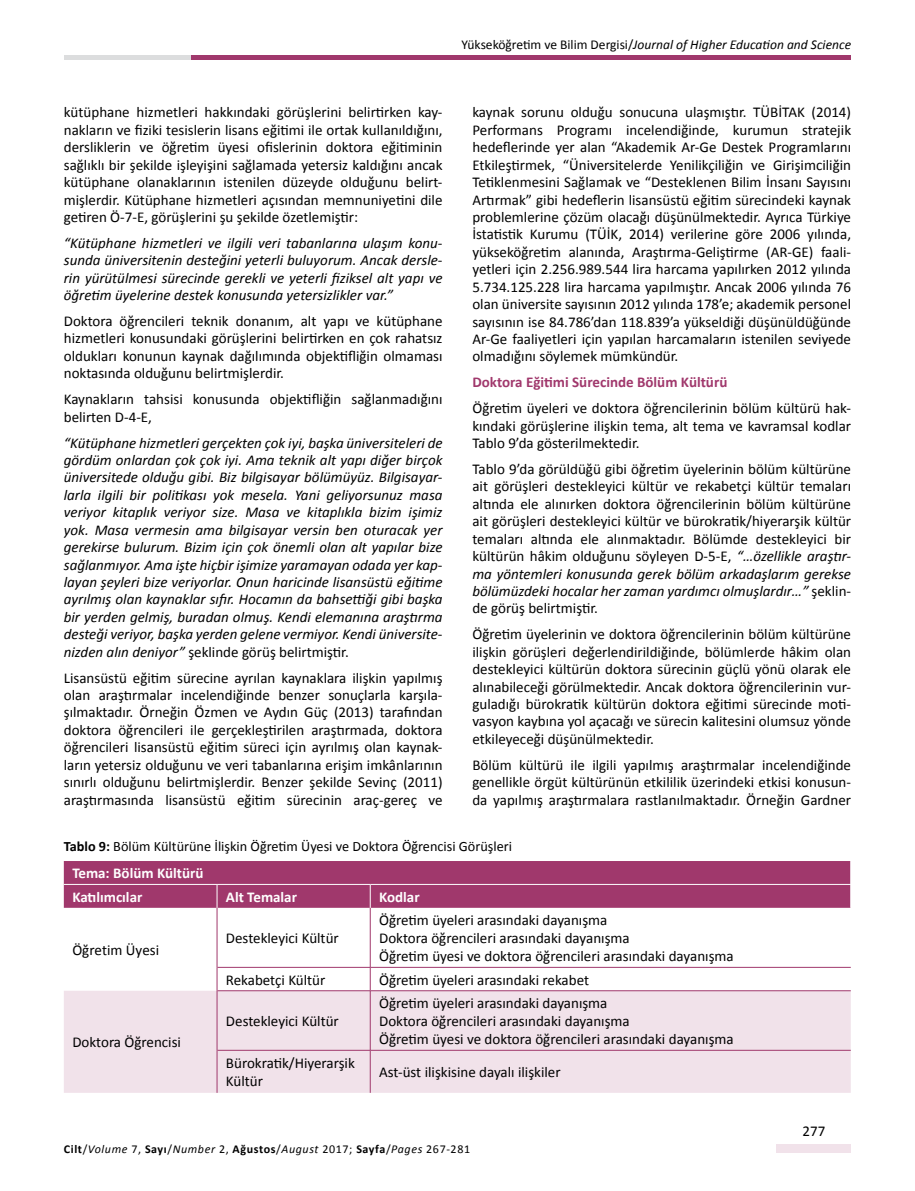
<style>
.page{position:relative;width:915px;height:1191px;background:#fff}
.page>*{position:absolute;margin:0;border:0;box-sizing:border-box;transform-origin:0 0}
.t1{font:15px/17.4px "Calibri";color:#000;text-align:justify}
.t2{font:italic 15px/17.4px "Calibri";color:#000;text-align:justify}
.t3{font:700 15px/23.7px "Calibri";color:#fff}
.t4{font:700 15px "Calibri";color:#a0386c}
.t5{font:14.25px "Calibri";color:#000}
.t6{font:italic 13.5px "Calibri";color:#000}
.t7{font:italic 12px "Calibri";letter-spacing:.05em;color:#000}
.s1{font-style:normal}
.s2{font-style:italic}
.s3{font-weight:700}
.s4{font-weight:700;font-style:normal}
</style>
<div class="page">
<div style="left:776px;top:1144px;width:74px;height:8px;background:#f1e2ea"></div>
<div style="left:64px;top:55px;width:132px;height:5px;background:#dcddde"></div>
<div style="left:191px;top:55px;width:659px;height:5px;background:#a0386c"></div>
<div style="left:64px;top:991px;width:786px;height:101px;background:#f1e2ea"></div>
<hr style="left:216px;top:907px;width:1px;height:60px;background:#a0386c">
<hr style="left:370px;top:907px;width:1px;height:60px;background:#a0386c">
<svg style="left:216px;top:967px;width:1px;height:23px"></svg>
<svg style="left:370px;top:968px;width:1px;height:22px"></svg>
<hr style="left:216px;top:990px;width:1px;height:60px;background:#a0386c">
<hr style="left:370px;top:991px;width:1px;height:59px;background:#a0386c">
<hr style="left:216px;top:1050px;width:1px;height:42px;background:#a0386c">
<hr style="left:370px;top:1050px;width:1px;height:42px;background:#a0386c">
<div style="left:64px;top:861px;width:787px;height:46px;background:#a0386c"></div>
<hr style="left:217px;top:967px;width:153px;height:1px;background:#a0386c">
<hr style="left:370px;top:967px;width:480px;height:1px;background:#a0386c">
<hr style="left:217px;top:990px;width:153px;height:1px;background:#a0386c">
<hr style="left:370px;top:990px;width:480px;height:1px;background:#a0386c">
<hr style="left:217px;top:1050px;width:153px;height:1px;background:#a0386c">
<hr style="left:370px;top:1050px;width:480px;height:1px;background:#a0386c">
<p class="t6" style="left:461px;top:36px;width:391px"><span class="s1">Yükseköğretim ve Bilim Dergisi/</span>Journal of Higher Education and Science</p>
<p class="t1" style="left:472px;top:104px;width:380px">kaynak sorunu olduğu sonucuna ulaşmıştır. TÜBİTAK (2014)<br>Performans Programı incelendiğinde, kurumun stratejik hedeflerinde yer alan “Akademik Ar-Ge Destek Programlarını Etkileştirmek, “Üniversitelerde Yenilikçiliğin ve Girişimciliğin Tetiklenmesini Sağlamak ve “Desteklenen Bilim İnsanı Sayısını Artırmak” gibi hedeflerin lisansüstü eğitim sürecindeki kaynak problemlerine çözüm olacağı düşünülmektedir. Ayrıca Türkiye İstatistik Kurumu (TÜİK, 2014) verilerine göre 2006 yılında, yükseköğretim alanında, Araştırma-Geliştirme (AR-GE) faali&shy;yetleri için 2.256.989.544 lira harcama yapılırken 2012 yılında 5.734.125.228 lira harcama yapılmıştır. Ancak 2006 yılında 76 olan üniversite sayısının 2012 yılında 178’e; akademik personel sayısının ise 84.786’dan 118.839’a yükseldiği düşünüldüğünde Ar-Ge faaliyetleri için yapılan harcamaların istenilen seviyede olmadığını söylemek mümkündür.</p>
<p class="t4" style="left:472px;top:373px;width:256px">Doktora Eğitimi Sürecinde Bölüm Kültürü</p>
<p class="t1" style="left:472px;top:399px;width:380px">Öğretim üyeleri ve doktora öğrencilerinin bölüm kültürü hak&shy;kındaki görüşlerine ilişkin tema, alt tema ve kavramsal kodlar Tablo 9’da gösterilmektedir.</p>
<p class="t1" style="left:472px;top:460px;width:380px">Tablo 9’da görüldüğü gibi öğretim üyelerinin bölüm kültürüne ait görüşleri destekleyici kültür ve rekabetçi kültür temaları altında ele alınırken doktora öğrencilerinin bölüm kültürüne ait görüşleri destekleyici kültür ve bürokratik/hiyerarşik kültür temaları altında ele alınmaktadır. Bölümde destekleyici bir kültürün hâkim olduğunu söyleyen D-5-E, <span class="s2">“…özellikle araştır&shy;ma yöntemleri konusunda gerek bölüm arkadaşlarım gerekse bölümüzdeki hocalar her zaman yardımcı olmuşlardır…”</span> şeklin&shy;de görüş belirtmiştir.</p>
<p class="t1" style="left:472px;top:625px;width:380px">Öğretim üyelerinin ve doktora öğrencilerinin bölüm kültürüne ilişkin görüşleri değerlendirildiğinde, bölümlerde hâkim olan destekleyici kültürün doktora sürecinin güçlü yönü olarak ele alınabileceği görülmektedir. Ancak doktora öğrencilerinin vur&shy;guladığı bürokratik kültürün doktora eğitimi sürecinde moti&shy;vasyon kaybına yol açacağı ve sürecin kalitesini olumsuz yönde etkileyeceği düşünülmektedir.</p>
<p class="t1" style="left:472px;top:756px;width:380px">Bölüm kültürü ile ilgili yapılmış araştırmalar incelendiğinde genellikle örgüt kültürünün etkililik üzerindeki etkisi konusun&shy;da yapılmış araştırmalara rastlanılmaktadır. Örneğin Gardner</p>
<p class="t1" style="left:64px;top:104px;width:380px">kütüphane hizmetleri hakkındaki görüşlerini belirtirken kay&shy;nakların ve fiziki tesislerin lisans eğitimi ile ortak kullanıldığını, dersliklerin ve öğretim üyesi ofislerinin doktora eğitiminin sağlıklı bir şekilde işleyişini sağlamada yetersiz kaldığını ancak kütüphane olanaklarının istenilen düzeyde olduğunu belirt&shy;mişlerdir. Kütüphane hizmetleri açısından memnuniyetini dile getiren Ö-7-E, görüşlerini şu şekilde özetlemiştir:</p>
<p class="t2" style="left:64px;top:234px;width:380px">“Kütüphane hizmetleri ve ilgili veri tabanlarına ulaşım konu&shy;sunda üniversitenin desteğini yeterli buluyorum. Ancak dersle&shy;rin yürütülmesi sürecinde gerekli ve yeterli fiziksel alt yapı ve öğretim üyelerine destek konusunda yetersizlikler var.”</p>
<p class="t1" style="left:64px;top:312px;width:380px">Doktora öğrencileri teknik donanım, alt yapı ve kütüphane hizmetleri konusundaki görüşlerini belirtirken en çok rahatsız oldukları konunun kaynak dağılımında objektifliğin olmaması noktasında olduğunu belirtmişlerdir.</p>
<p class="t1" style="left:64px;top:390px;width:380px">Kaynakların tahsisi konusunda objektifliğin sağlanmadığını belirten D-4-E,</p>
<p class="t2" style="left:64px;top:433px;width:380px">“Kütüphane hizmetleri gerçekten çok iyi, başka üniversiteleri de gördüm onlardan çok çok iyi. Ama teknik alt yapı diğer birçok üniversitede olduğu gibi. Biz bilgisayar bölümüyüz. Bilgisayar&shy;larla ilgili bir politikası yok mesela. Yani geliyorsunuz masa veriyor kitaplık veriyor size. Masa ve kitaplıkla bizim işimiz yok. Masa vermesin ama bilgisayar versin ben oturacak yer gerekirse bulurum. Bizim için çok önemli olan alt yapılar bize sağlanmıyor. Ama işte hiçbir işimize yaramayan odada yer kap&shy;layan şeyleri bize veriyorlar. Onun haricinde lisansüstü eğitime ayrılmış olan kaynaklar sıfır. Hocamın da bahsettiği gibi başka bir yerden gelmiş, buradan olmuş. Kendi elemanına araştırma desteği veriyor, başka yerden gelene vermiyor. Kendi üniversite&shy;nizden alın deniyor” <span class="s1">şeklinde görüş belirtmiştir.</span></p>
<p class="t1" style="left:64px;top:669px;width:380px">Lisansüstü eğitim sürecine ayrılan kaynaklara ilişkin yapılmış olan araştırmalar incelendiğinde benzer sonuçlarla karşıla&shy;şılmaktadır. Örneğin Özmen ve Aydın Güç (2013) tarafından doktora öğrencileri ile gerçekleştirilen araştırmada, doktora öğrencileri lisansüstü eğitim süreci için ayrılmış olan kaynak&shy;ların yetersiz olduğunu ve veri tabanlarına erişim imkânlarının sınırlı olduğunu belirtmişlerdir. Benzer şekilde Sevinç (2011) araştırmasında lisansüstü eğitim sürecinin araç-gereç ve</p>
<p class="t5" style="left:64px;top:837px;width:449px"><span class="s3">Tablo 9:</span> Bölüm Kültürüne İlişkin Öğretim Üyesi ve Doktora Öğrencisi Görüşleri</p>
<p class="t3" style="left:72px;top:861px;width:133px">Tema: Bölüm Kültürü<br>Katılımcılar</p>
<p class="t3" style="left:226px;top:885px;width:73px">Alt Temalar</p>
<p class="t3" style="left:379px;top:885px;width:42px">Kodlar</p>
<p class="t1" style="left:72px;top:941px;width:88px">Öğretim Üyesi</p>
<p class="t1" style="left:72px;top:1033px;width:110px">Doktora Öğrencisi</p>
<p class="t1" style="left:226px;top:929px;width:114px">Destekleyici Kültür</p>
<p class="t1" style="left:379px;top:911px;width:356px;line-height:18px;text-align:left">Öğretim üyeleri arasındaki dayanışma<br>Doktora öğrencileri arasındaki dayanışma<br>Öğretim üyesi ve doktora öğrencileri arasındaki dayanışma</p>
<p class="t1" style="left:226px;top:971px;width:101px">Rekabetçi Kültür</p>
<p class="t1" style="left:379px;top:971px;width:211px">Öğretim üyeleri arasındaki rekabet</p>
<p class="t1" style="left:226px;top:1012px;width:114px">Destekleyici Kültür</p>
<p class="t1" style="left:379px;top:994px;width:356px;line-height:18px;text-align:left">Öğretim üyeleri arasındaki dayanışma<br>Doktora öğrencileri arasındaki dayanışma<br>Öğretim üyesi ve doktora öğrencileri arasındaki dayanışma</p>
<p class="t1" style="left:226px;top:1054px;width:130px;line-height:18px">Bürokratik/Hiyerarşik<br>Kültür</p>
<p class="t1" style="left:379px;top:1063px;width:183px">Ast-üst ilişkisine dayalı ilişkiler</p>
<p class="t7" style="left:64px;top:1140px;width:407px"><span class="s4">Cilt</span><span class="s1">/</span>Volume <span class="s1">7,</span> <span class="s4">Sayı</span><span class="s1">/</span>Number <span class="s1">2,</span> <span class="s4">Ağustos</span><span class="s1">/</span>August <span class="s1">2017;</span> <span class="s4">Sayfa</span><span class="s1">/</span>Pages <span class="s1">267-281</span></p>
<p class="t1" style="left:802px;top:1122px;width:24px">277</p>
</div>
